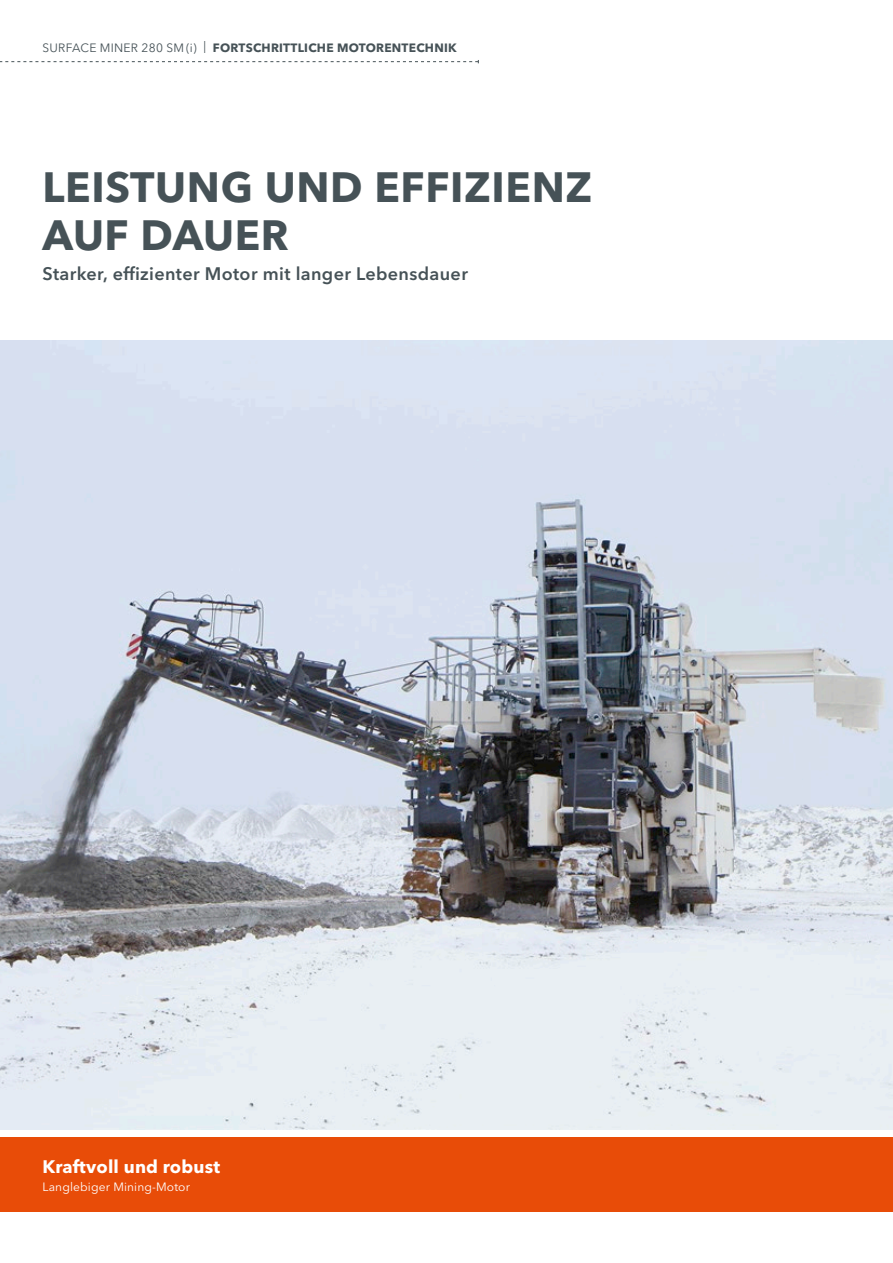
<style>
.page{position:relative;width:893px;height:1263px;background:#fff}
.page>*{position:absolute;margin:0;border:0;box-sizing:border-box;transform-origin:0 0}
.t1{font:700 42px/48px "Avenir Next LT Pro";letter-spacing:.015em;color:#465257}
.t2{font:600 18px "Avenir Next LT Pro";letter-spacing:.02em;color:#465257}
.t3{font:700 18px "Avenir Next LT Pro";letter-spacing:.01em;color:#fff}
.t4{font:700 12px "Avenir Next LT Pro";letter-spacing:.02em;color:#465257}
.t5{font:12px "Avenir Next LT Pro";letter-spacing:.01em;color:#fff}
.s1{font-weight:400}
</style>
<div class="page">
<svg style="left:0;top:60px;width:479px;height:3px"></svg>
<img style="left:0;top:340px;width:893px;height:789px">
<div style="left:0;top:1138px;width:893px;height:74px;background:#e84c08"></div>
<p class="t4" style="left:43px;top:40px;width:416px"><span class="s1">SURFACE MINER 280 SM (i) |</span> FORTSCHRITTLICHE MOTORENTECHNIK</p>
<h1 class="t1" style="left:43px;top:163px;width:551px">LEISTUNG UND EFFIZIENZ<br>AUF DAUER</h1>
<h2 class="t2" style="left:43px;top:263px;width:427px">Starker, effizienter Motor mit langer Lebensdauer</h2>
<h2 class="t3" style="left:43px;top:1155px;width:179px">Kraftvoll und robust</h2>
<p class="t5" style="left:43px;top:1179px;width:149px">Langlebiger Mining-Motor</p>
</div>
